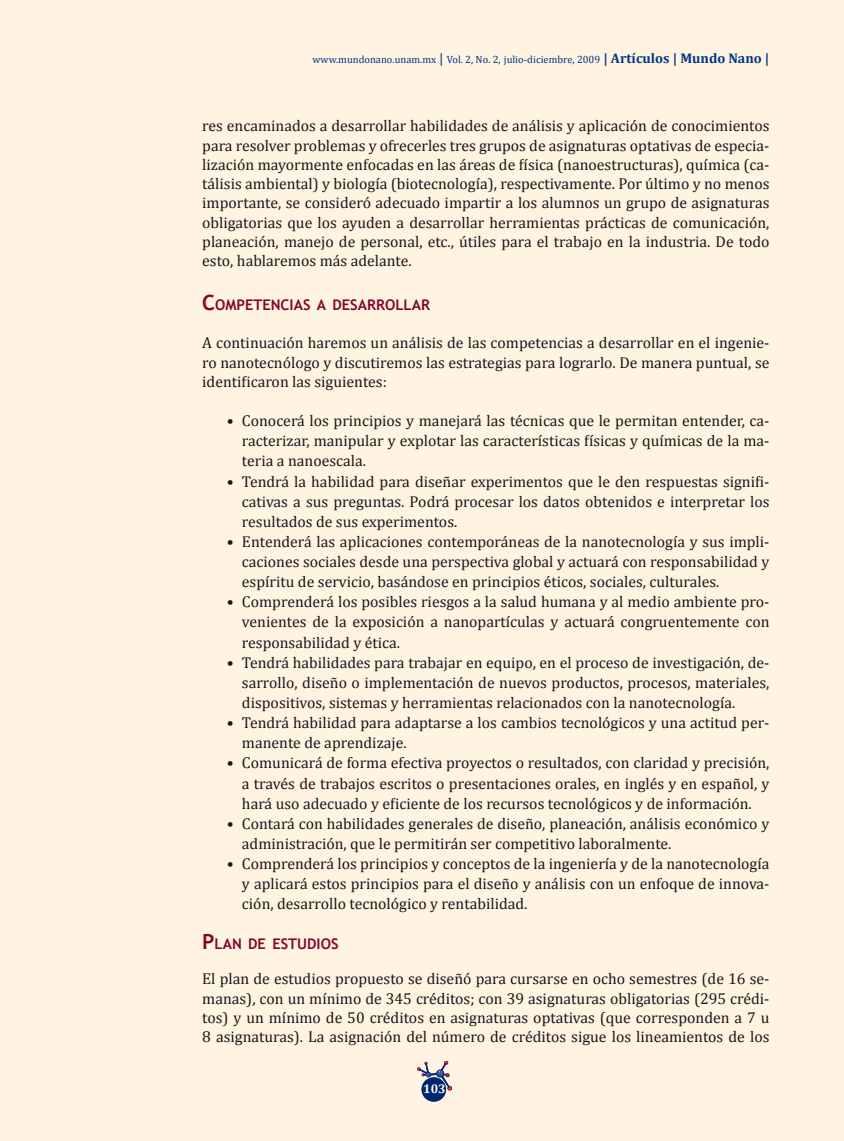
<style>
.page{position:relative;width:844px;height:1141px;background:#fff}
.page>*{position:absolute;margin:0;border:0;box-sizing:border-box;transform-origin:0 0}
.t1{font:15.75px/20.1px "Cambria";color:#1a171c;text-align:justify}
.t2{font:700 14.7px "Trebuchet MS";color:#830628}
.t3{font:700 12.6px "Cambria";color:#fff}
.t4{font:10.5px "Cambria";color:#00368b}
.s1{font-size:14px}
.s2{font-weight:700;font-size:14px}
.s3{font-size:21px}
</style>
<div class="page">
<div style="left:0;top:0;width:843px;height:1141px;background:#fff3e1"></div>
<svg style="left:417px;top:1061px;width:34px;height:41px"></svg>
<div style="left:421px;top:1077px;width:25px;height:25px;background:#03276e;border-radius:50%"></div>
<p class="t4" style="left:312px;top:54px;width:458px">www.mundonano.unam.mx <span class="s1">|</span> Vol. 2, No. 2, julio-diciembre, 2009 <span class="s2">| Artículos | Mundo Nano |</span></p>
<p class="t1" style="left:202px;top:116px;width:568px;line-height:19.2px">res encaminados a desarrollar habilidades de análisis y aplicación de conocimientos para resolver problemas y ofrecerles tres grupos de asignaturas optativas de especia&shy;lización mayormente enfocadas en las áreas de física (nanoestructuras), química (ca&shy;tálisis ambiental) y biología (biotecnología), respectivamente. Por último y no menos importante, se consideró adecuado impartir a los alumnos un grupo de asignaturas obligatorias que los ayuden a desarrollar herramientas prácticas de comunicación, planeación, manejo de personal, etc., útiles para el trabajo en la industria. De todo esto, hablaremos más adelante.</p>
<p class="t2" style="left:202px;top:295px;width:229px"><span class="s3">C</span>OMPETENCIAS A DESARROLLAR</p>
<p class="t1" style="left:202px;top:333px;width:568px;line-height:19.2px">A continuación haremos un análisis de las competencias a desarrollar en el ingenie&shy;ro nanotecnólogo y discutiremos las estrategias para lograrlo. De manera puntual, se identificaron las siguientes:</p>
<p class="t1" style="left:242px;top:411px;width:529px;text-indent:-15px">• Conocerá los principios y manejará las técnicas que le permitan entender, ca&shy;racterizar, manipular y explotar las características físicas y químicas de la ma&shy;teria a nanoescala.</p>
<p class="t1" style="left:242px;top:471px;width:529px;text-indent:-15px">• Tendrá la habilidad para diseñar experimentos que le den respuestas signifi&shy;cativas a sus preguntas. Podrá procesar los datos obtenidos e interpretar los resultados de sus experimentos.</p>
<p class="t1" style="left:242px;top:531px;width:529px;text-indent:-15px">• Entenderá las aplicaciones contemporáneas de la nanotecnología y sus impli&shy;caciones sociales desde una perspectiva global y actuará con responsabilidad y espíritu de servicio, basándose en principios éticos, sociales, culturales.</p>
<p class="t1" style="left:242px;top:592px;width:529px;text-indent:-15px">• Comprenderá los posibles riesgos a la salud humana y al medio ambiente pro&shy;venientes de la exposición a nanopartículas y actuará congruentemente con responsabilidad y ética.</p>
<p class="t1" style="left:242px;top:652px;width:529px;text-indent:-15px">• Tendrá habilidades para trabajar en equipo, en el proceso de investigación, de&shy;sarrollo, diseño o implementación de nuevos productos, procesos, materiales, dispositivos, sistemas y herramientas relacionados con la nanotecnología.</p>
<p class="t1" style="left:242px;top:713px;width:529px;text-indent:-15px">• Tendrá habilidad para adaptarse a los cambios tecnológicos y una actitud per&shy;manente de aprendizaje.</p>
<p class="t1" style="left:242px;top:753px;width:529px;text-indent:-15px">• Comunicará de forma efectiva proyectos o resultados, con claridad y precisión, a través de trabajos escritos o presentaciones orales, en inglés y en español, y hará uso adecuado y eficiente de los recursos tecnológicos y de información.</p>
<p class="t1" style="left:242px;top:813px;width:529px;text-indent:-15px">• Contará con habilidades generales de diseño, planeación, análisis económico y administración, que le permitirán ser competitivo laboralmente.</p>
<p class="t1" style="left:242px;top:854px;width:529px;text-indent:-15px">• Comprenderá los principios y conceptos de la ingeniería y de la nanotecnología y aplicará estos principios para el diseño y análisis con un enfoque de innova&shy;ción, desarrollo tecnológico y rentabilidad.</p>
<p class="t2" style="left:202px;top:935px;width:137px"><span class="s3">P</span>LAN DE ESTUDIOS</p>
<p class="t1" style="left:202px;top:969px;width:568px;line-height:19.2px">El plan de estudios propuesto se diseñó para cursarse en ocho semestres (de 16 se&shy;manas), con un mínimo de 345 créditos; con 39 asignaturas obligatorias (295 crédi&shy;tos) y un mínimo de 50 créditos en asignaturas optativas (que corresponden a 7 u 8 asignaturas). La asignación del número de créditos sigue los lineamientos de los</p>
<p class="t3" style="left:423px;top:1081px;width:24px">103</p>
</div>
